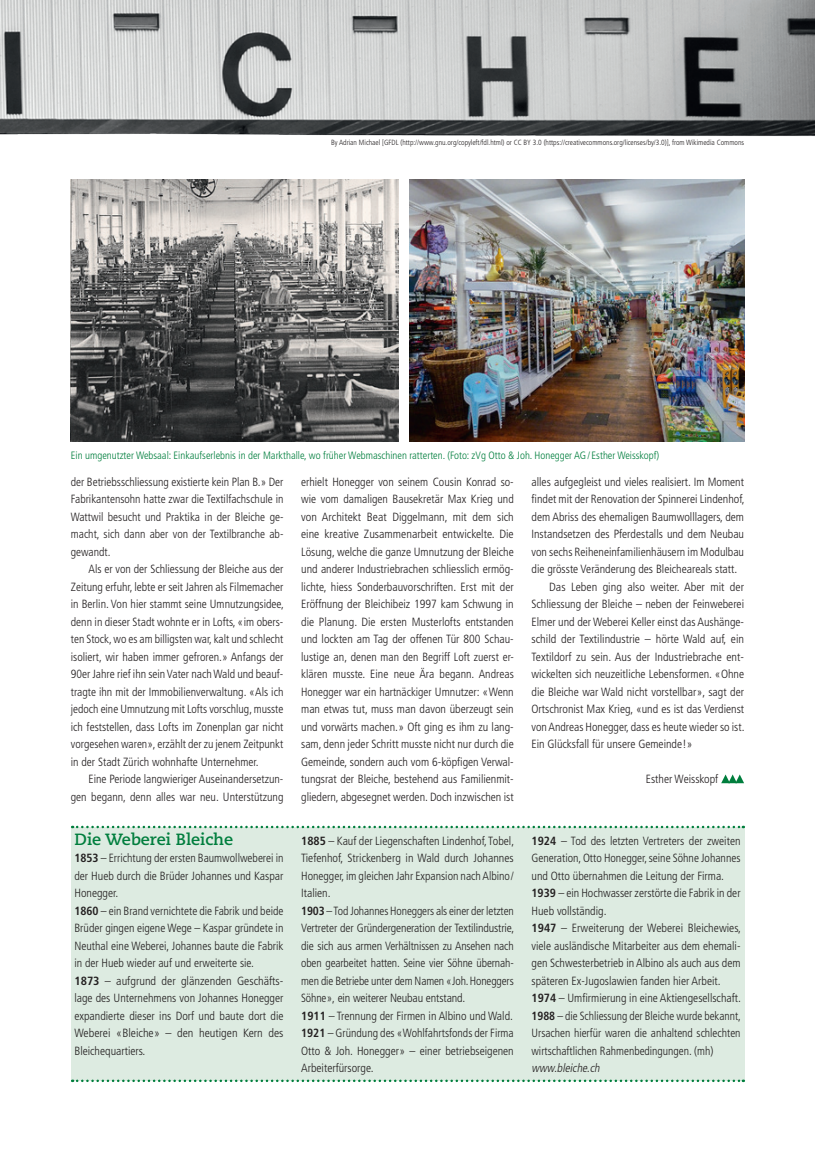
<style>
.page{position:relative;width:815px;height:1152px;background:#fff}
.page>*{position:absolute;margin:0;border:0;box-sizing:border-box;transform-origin:0 0}
.t1{font:700 16.25px "Caecilia";color:#007e3d}
.t2{font:300 condensed 11.88px/17.5px "Frutiger LT Std";color:#231f20;text-align:justify}
.t3{font:italic 300 condensed 11.88px "Frutiger LT Std";color:#231f20}
.t4{font:300 condensed 10.62px "Frutiger LT Std";color:#007e3d}
.t5{font:300 condensed 7.5px "Frutiger LT Std";color:#231f20}
.s1{font-weight:700}
</style>
<div class="page">
<div style="left:71px;top:827px;width:673px;height:253px;background:#ddebe1"></div>
<svg style="left:72px;top:825px;width:672px;height:3px"></svg>
<svg style="left:72px;top:1079px;width:672px;height:3px"></svg>
<img style="left:71px;top:179px;width:327px;height:263px">
<img style="left:410px;top:179px;width:334px;height:263px">
<img style="left:0;top:0;width:815px;height:136px">
<svg style="left:721px;top:774px;width:23px;height:9px"></svg>
<p class="t5" style="left:331px;top:138px;width:414px">By Adrian Michael [GFDL (http://www.gnu.org/copyleft/fdl.html) or CC BY 3.0 (https://creativecommons.org/licenses/by/3.0)], from Wikimedia Commons</p>
<p class="t4" style="left:71px;top:449px;width:590px">Ein umgenutzter Websaal: Einkaufserlebnis in der Markthalle, wo früher Webmaschinen ratterten. (Foto: zVg Otto &amp; Joh. Honegger AG/ Esther Weisskopf)</p>
<p class="t2" style="left:71px;top:473px;width:214px">der Betriebsschliessung existierte kein Plan B.» Der Fabrikantensohn hatte zwar die Textilfachschule in Wattwil besucht und Praktika in der Bleiche ge&shy;macht, sich dann aber von der Textilbranche ab&shy;gewandt.</p>
<p class="t2" style="left:71px;top:560px;width:215px;text-indent:18px">Als er von der Schliessung der Bleiche aus der Zeitung erfuhr, lebte er seit Jahren als Filmemacher in Berlin. Von hier stammt seine Umnutzungsidee, denn in dieser Stadt wohnte er in Lofts, «im obers&shy;ten Stock, wo es am billigsten war, kalt und schlecht isoliert, wir haben immer gefroren.» Anfangs der 90er Jahre rief ihn sein Vater nach Wald und beauf&shy;tragte ihn mit der Immobilienverwaltung. «Als ich jedoch eine Umnutzung mit Lofts vorschlug, musste ich feststellen, dass Lofts im Zonenplan gar nicht vorgesehen waren», erzählt der zu jenem Zeitpunkt in der Stadt Zürich wohnhafte Unternehmer.</p>
<p class="t2" style="left:71px;top:770px;width:214px;text-align:right">Eine Periode langwieriger Auseinandersetzun&shy;gen begann, denn alles war neu. Unterstützung</p>
<h1 class="t1" style="left:74px;top:829px;width:160px">Die Weberei Bleiche</h1>
<p class="t2" style="left:74px;top:849px;width:211px;text-align:left"><span class="s1">1853</span> – Errichtung der ersten Baumwollweberei in der Hueb durch die Brüder Johannes und Kaspar Honegger.<br><span class="s1">1860</span> – ein Brand vernichtete die Fabrik und beide Brüder gingen eigene Wege – Kaspar gründete in Neuthal eine Weberei, Johannes baute die Fabrik in der Hueb wieder auf und erweiterte sie.<br><span class="s1">1873</span> – aufgrund der glänzenden Geschäfts&shy;lage des Unternehmens von Johannes Honegger expandierte dieser ins Dorf und baute dort die Weberei «Bleiche» – den heutigen Kern des Bleichequartiers.</p>
<p class="t2" style="left:301px;top:473px;width:214px">erhielt Honegger von seinem Cousin Konrad so&shy;wie vom damaligen Bausekretär Max Krieg und von Architekt Beat Diggelmann, mit dem sich eine kreative Zusammenarbeit entwickelte. Die Lösung, welche die ganze Umnutzung der Bleiche und anderer Industriebrachen schliesslich ermög&shy;lichte, hiess Sonderbauvorschriften. Erst mit der Eröffnung der Bleichibeiz 1997 kam Schwung in die Planung. Die ersten Musterlofts entstanden und lockten am Tag der offenen Tür 800 Schau&shy;lustige an, denen man den Begriff Loft zuerst er&shy;klären musste. Eine neue Ära begann. Andreas Honegger war ein hartnäckiger Umnutzer: «Wenn man etwas tut, muss man davon überzeugt sein und vorwärts machen.» Oft ging es ihm zu lang&shy;sam, denn jeder Schritt musste nicht nur durch die Gemeinde, sondern auch vom 6-köpfigen Verwal&shy;tungsrat der Bleiche, bestehend aus Familienmit&shy;gliedern, abgesegnet werden. Doch inzwischen ist</p>
<p class="t2" style="left:531px;top:473px;width:214px">alles aufgegleist und vieles realisiert. Im Moment</p>
<p class="t2" style="left:531px;top:490px;width:215px">findet mit der Renovation der Spinnerei Lindenhof,</p>
<p class="t2" style="left:531px;top:508px;width:214px">dem Abriss des ehemaligen Baumwolllagers, dem</p>
<p class="t2" style="left:531px;top:525px;width:214px">Instandsetzen des Pferdestalls und dem Neubau</p>
<p class="t2" style="left:531px;top:543px;width:214px">von sechs Reiheneinfamilienhäusern im Modulbau</p>
<p class="t2" style="left:531px;top:560px;width:207px">die grösste Veränderung des Bleicheareals statt.</p>
<p class="t2" style="left:549px;top:578px;width:196px">Das Leben ging also weiter. Aber mit der</p>
<p class="t2" style="left:531px;top:595px;width:214px">Schliessung der Bleiche – neben der Feinweberei</p>
<p class="t2" style="left:531px;top:613px;width:214px">Elmer und der Weberei Keller einst das Aushänge-</p>
<p class="t2" style="left:531px;top:630px;width:214px">schild der Textilindustrie – hörte Wald auf, ein</p>
<p class="t2" style="left:531px;top:648px;width:214px">Textildorf zu sein. Aus der Industriebrache ent-</p>
<p class="t2" style="left:531px;top:665px;width:214px">wickelten sich neuzeitliche Lebensformen. «Ohne</p>
<p class="t2" style="left:531px;top:683px;width:214px">die Bleiche war Wald nicht vorstellbar», sagt der</p>
<p class="t2" style="left:531px;top:700px;width:214px">Ortschronist Max Krieg, «und es ist das Verdienst</p>
<p class="t2" style="left:531px;top:718px;width:214px">von Andreas Honegger, dass es heute wieder so ist.</p>
<p class="t2" style="left:531px;top:735px;width:162px">Ein Glücksfall für unsere Gemeinde!»</p>
<p class="t2" style="left:646px;top:770px;width:74px">Esther Weisskopf</p>
<p class="t2" style="left:301px;top:832px;width:215px;text-align:left"><span class="s1">1885</span> – Kauf der Liegenschaften Lindenhof, Tobel, Tiefenhof, Strickenberg in Wald durch Johannes Honegger, im gleichen Jahr Expansion nach Albino/ Italien.<br><span class="s1">1903</span> – Tod Johannes Honeggers als einer der letzten Vertreter der Gründergeneration der Textilindustrie, die sich aus armen Verhältnissen zu Ansehen nach oben gearbeitet hatten. Seine vier Söhne übernah&shy;men die Betriebe unter dem Namen «Joh.Honeggers Söhne», ein weiterer Neubau entstand.<br><span class="s1">1911</span> – Trennung der Firmen in Albino und Wald.<br><span class="s1">1921</span> – Gründung des «Wohlfahrtsfonds der Firma Otto &amp; Joh. Honegger» – einer betriebseigenen Arbeiterfürsorge.</p>
<p class="t2" style="left:531px;top:832px;width:211px;text-align:left"><span class="s1">1924</span> – Tod des letzten Vertreters der zweiten Generation, Otto Honegger, seine Söhne Johannes und Otto übernahmen die Leitung der Firma.<br><span class="s1">1939</span> – ein Hochwasser zerstörte die Fabrik in der Hueb vollständig.<br><span class="s1">1947</span> – Erweiterung der Weberei Bleichewies, viele ausländische Mitarbeiter aus dem ehemali&shy;gen Schwesterbetrieb in Albino als auch aus dem späteren Ex-Jugoslawien fanden hier Arbeit.<br><span class="s1">1974</span> – Umfirmierung in eine Aktiengesellschaft.<br><span class="s1">1988</span> – die Schliessung der Bleiche wurde bekannt, Ursachen hierfür waren die anhaltend schlechten wirtschaftlichen Rahmenbedingungen. (mh)</p>
<p class="t3" style="left:531px;top:1061px;width:72px">www.bleiche.ch</p>
</div>
